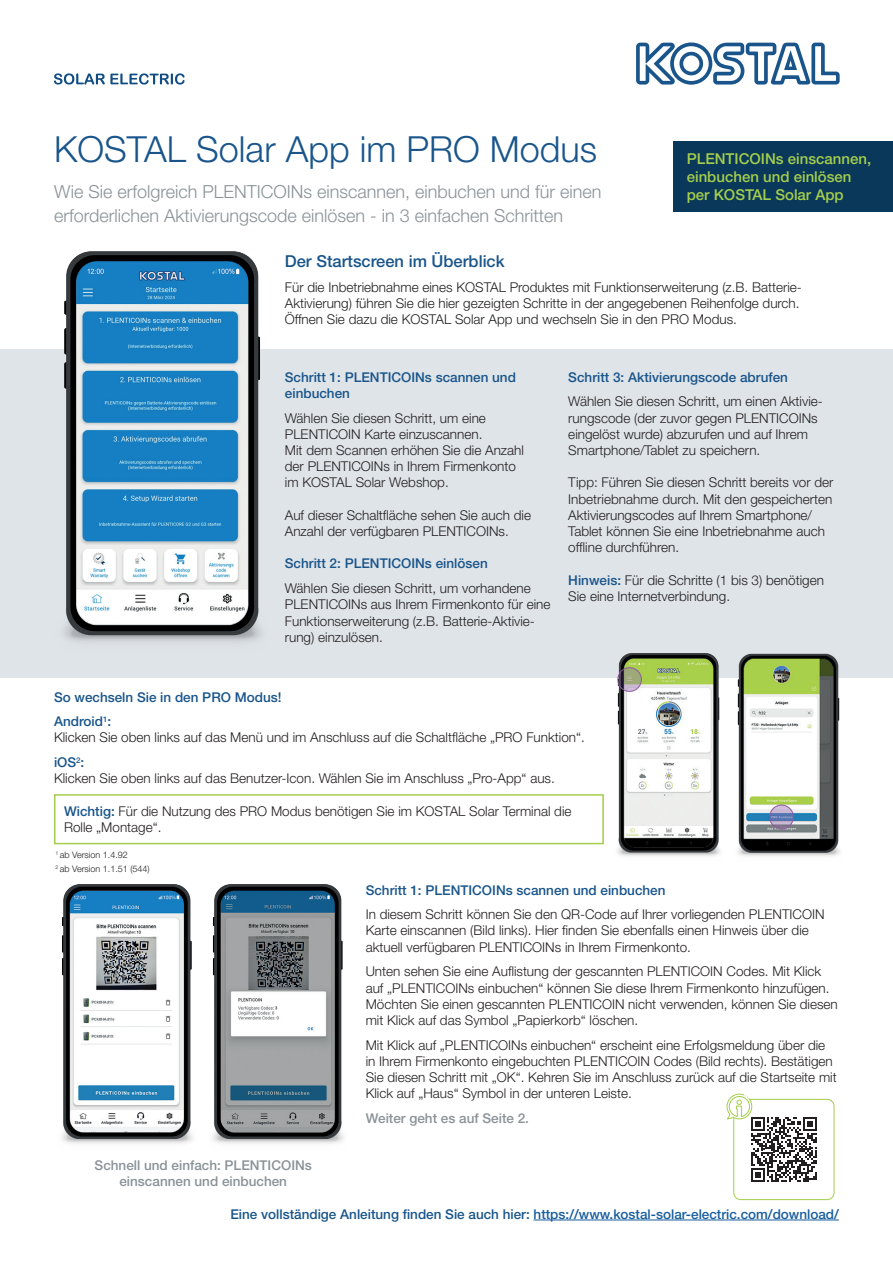
<style>
.page{position:relative;width:893px;height:1263px;background:#fff}
.page>*{position:absolute;margin:0;border:0;box-sizing:border-box;transform-origin:0 0}
.t1{font:300 36px "Helvetica Neue LT Pro";color:#19558b}
.t2{font:300 18px/24px "Helvetica Neue LT Pro";color:#8a9297}
.t3{font:500 16.5px "Helvetica Neue LT Pro";color:#19558b}
.t4{font:500 15px/18px "Helvetica Neue LT Std";color:#a4ce4c}
.t5{font:300 13.5px/16.2px "Helvetica Neue LT Pro";color:#231f20}
.t6{font:500 13.5px/16.2px "Helvetica Neue LT Pro";color:#19558b}
.t7{font:500 13.5px "Helvetica Neue LT Std";color:#175d9e}
.t8{font:500 13.5px/16.2px "Helvetica Neue LT Pro";color:#8a9297;text-align:center}
.t9{font:300 9px/13.5px "Helvetica Neue LT Pro";color:#231f20}
.s1{font-weight:500;color:#19558b}
.s2{color:#19558b}
</style>
<div class="page">
<svg style="left:54px;top:73px;width:131px;height:12px"></svg>
<svg style="left:636px;top:42px;width:204px;height:43px"></svg>
<div style="left:0;top:349px;width:893px;height:328px;background:#dfe4e8"></div>
<div style="left:673px;top:142px;width:220px;height:70px;background:#09385b"></div>
<img style="left:63px;top:251px;width:199px;height:391px">
<img style="left:612px;top:653px;width:233px;height:203px">
<img style="left:61px;top:885px;width:283px;height:259px">
<hr style="left:534px;top:1219px;width:305px;height:1px;background:#175d9e">
<div style="left:733px;top:1099px;width:101px;height:101px;border:1px solid #a4ce4c;border-radius:7px"></div>
<svg style="left:727px;top:1094px;width:89px;height:88px"></svg>
<div style="left:54px;top:794px;width:550px;height:50px;border:2px solid #a4ce4c"></div>
<h1 class="t1" style="left:54px;top:127px;width:545px">KOSTAL Solar App im PRO Modus</h1>
<p class="t4" style="left:687px;top:149px;width:186px">PLENTICOINs einscannen, einbuchen und einlösen per KOSTAL Solar App</p>
<h2 class="t2" style="left:54px;top:179px;width:549px">Wie Sie erfolgreich PLENTICOINs einscannen, einbuchen und für einen erforderlichen Aktivierungscode einlösen - in 3 einfachen Schritten</h2>
<p class="t3" style="left:285px;top:251px;width:221px">Der Startscreen im Überblick</p>
<p class="t5" style="left:285px;top:278px;width:518px">Für die Inbetriebnahme eines KOSTAL Produktes mit Funktionserweiterung (z.B. Batterie-<br>Aktivierung) führen Sie die hier gezeigten Schritte in der angegebenen Reihenfolge durch.<br>Öffnen Sie dazu die KOSTAL Solar App und wechseln Sie in den PRO Modus.</p>
<p class="t6" style="left:285px;top:369px;width:233px">Schritt 1: PLENTICOINs scannen und einbuchen</p>
<p class="t5" style="left:285px;top:409px;width:241px">Wählen Sie diesen Schritt, um eine PLENTICOIN Karte einzuscannen.<br>Mit dem Scannen erhöhen Sie die Anzahl der PLENTICOINs in Ihrem Firmenkonto im KOSTAL Solar Webshop.</p>
<p class="t5" style="left:285px;top:507px;width:248px">Auf dieser Schaltfläche sehen Sie auch die<br>Anzahl der verfügbaren PLENTICOINs.</p>
<p class="t6" style="left:285px;top:555px;width:204px">Schritt 2: PLENTICOINs einlösen</p>
<p class="t5" style="left:285px;top:580px;width:267px">Wählen Sie diesen Schritt, um vorhandene PLENTICOINs aus Ihrem Firmenkonto für eine Funktionserweiterung (z.B. Batterie-Aktivie&shy;rung) einzulösen.</p>
<p class="t6" style="left:568px;top:369px;width:221px">Schritt 3: Aktivierungscode abrufen</p>
<p class="t5" style="left:568px;top:393px;width:256px">Wählen Sie diesen Schritt, um einen Aktivie&shy;rungscode (der zuvor gegen PLENTICOINs eingelöst wurde) abzurufen und auf Ihrem Smartphone/Tablet zu speichern.</p>
<p class="t5" style="left:568px;top:474px;width:267px">Tipp: Führen Sie diesen Schritt bereits vor der Inbetriebnahme durch. Mit den gespeicherten Aktivierungscodes auf Ihrem Smartphone/ Tablet können Sie eine Inbetriebnahme auch offline durchführen.</p>
<p class="t5" style="left:568px;top:571px;width:257px"><span class="s1">Hinweis:</span> Für die Schritte (1 bis 3) benötigen<br>Sie eine Internetverbindung.</p>
<p class="t6" style="left:54px;top:684px;width:229px;line-height:24.8px">So wechseln Sie in den PRO Modus!<br>Android<sup>1</sup>:</p>
<p class="t5" style="left:54px;top:725px;width:532px;line-height:24.8px">Klicken Sie oben links auf das Menü und im Anschluss auf die Schaltfläche „PRO Funktion“. <span class="s1">iOS</span><sup>2</sup><span class="s1">:</span></p>
<p class="t5" style="left:54px;top:770px;width:502px">Klicken Sie oben links auf das Benutzer-Icon. Wählen Sie im Anschluss „Pro-App“ aus.</p>
<p class="t5" style="left:64px;top:803px;width:509px"><span class="s1">Wichtig:</span> Für die Nutzung des PRO Modus benötigen Sie im KOSTAL Solar Terminal die<br>Rolle „Montage“.</p>
<p class="t9" style="left:56px;top:848px;width:96px"><sup>1</sup> ab Version 1.4.92<br><sup>2</sup> ab Version 1.1.51 (544)</p>
<p class="t8" style="left:95px;top:1156px;width:219px">Schnell und einfach: PLENTICOINs einscannen und einbuchen</p>
<p class="t6" style="left:366px;top:881px;width:301px">Schritt 1: PLENTICOINs scannen und einbuchen</p>
<p class="t5" style="left:366px;top:906px;width:460px">In diesem Schritt können Sie den QR-Code auf Ihrer vorliegenden PLENTICOIN<br>Karte einscannen (Bild links). Hier finden Sie ebenfalls einen Hinweis über die aktuell verfügbaren PLENTICOINs in Ihrem Firmenkonto.</p>
<p class="t5" style="left:366px;top:963px;width:474px">Unten sehen Sie eine Auflistung der gescannten PLENTICOIN Codes. Mit Klick auf „PLENTICOINs einbuchen“ können Sie diese Ihrem Firmenkonto hinzufügen.<br>Möchten Sie einen gescannten PLENTICOIN nicht verwenden, können Sie diesen mit Klick auf das Symbol „Papierkorb“ löschen.</p>
<p class="t5" style="left:366px;top:1036px;width:473px">Mit Klick auf „PLENTICOINs einbuchen“ erscheint eine Erfolgsmeldung über die in Ihrem Firmenkonto eingebuchten PLENTICOIN Codes (Bild rechts). Bestätigen Sie diesen Schritt mit „OK“. Kehren Sie im Anschluss zurück auf die Startseite mit Klick auf „Haus“ Symbol in der unteren Leiste.</p>
<p class="t8" style="left:366px;top:1110px;width:165px">Weiter geht es auf Seite 2.</p>
<p class="t7" style="left:230px;top:1206px;width:610px"><span class="s2">Eine vollständige Anleitung finden Sie auch hier:</span> https://www.kostal-solar-electric.com/download/</p>
</div>
